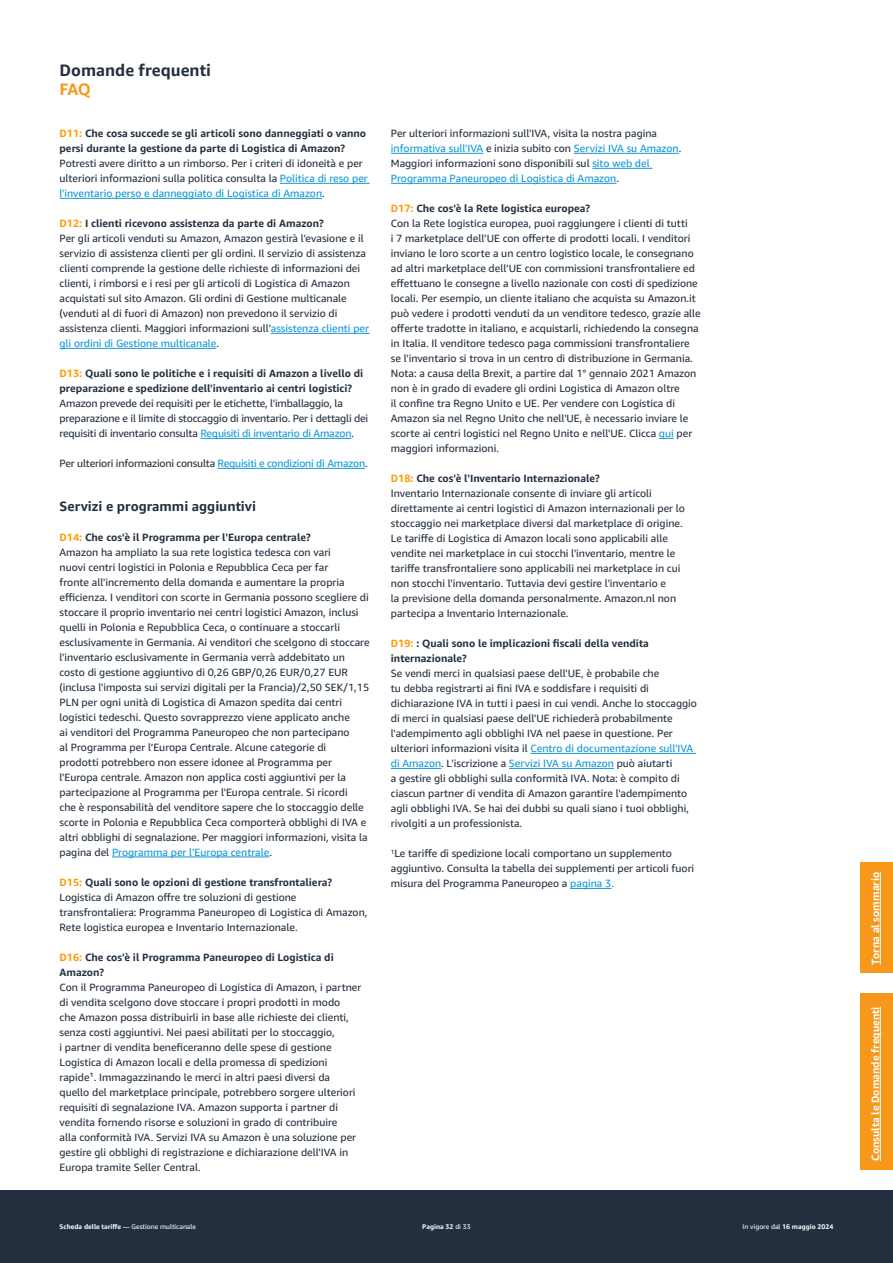
<style>
.page{position:relative;width:893px;height:1263px;background:#fff}
.page>*{position:absolute;margin:0;border:0;box-sizing:border-box;transform-origin:0 0}
.Heading{font:700 16.5px "Amazon Ember";color:#232f3e}
.Heading-2{font:700 16.5px "Amazon Ember";color:#f7981d}
.Subhead{font:700 13.5px "Amazon Ember";color:#232f3e}
.Body_Copy{font:10.5px/15px "Amazon Ember";color:#232f3e}
.Body_Copy-2{font:700 10.5px/15px "Amazon Ember";color:#232f3e}
.Body_Copy-3{font:10.5px "Amazon Ember";letter-spacing:-.02em;color:#232f3e}
.t1{font:700 10.5px "Amazon Ember";color:#fff}
.Small_print{font:6.75px "Amazon Ember";color:#fff}
.Small_print-2{font:700 6.75px "Amazon Ember";color:#fff}
.s1{color:#f90}
.s2{color:#1197d6}
.s3{font-weight:700}
.s4{font-weight:400}
</style>
<div class="page">
<hr style="left:280px;top:183px;width:90px;height:1px;background:#1197d6">
<hr style="left:60px;top:198px;width:262px;height:1px;background:#1197d6">
<hr style="left:271px;top:333px;width:99px;height:1px;background:#1197d6">
<hr style="left:60px;top:348px;width:156px;height:1px;background:#1197d6">
<hr style="left:200px;top:438px;width:151px;height:1px;background:#1197d6">
<hr style="left:218px;top:468px;width:147px;height:1px;background:#1197d6">
<hr style="left:112px;top:856px;width:157px;height:1px;background:#1197d6">
<hr style="left:391px;top:153px;width:92px;height:1px;background:#1197d6">
<hr style="left:574px;top:153px;width:105px;height:1px;background:#1197d6">
<hr style="left:592px;top:168px;width:60px;height:1px;background:#1197d6">
<hr style="left:391px;top:183px;width:225px;height:1px;background:#1197d6">
<svg style="left:659px;top:438px;width:15px;height:1px"></svg>
<hr style="left:530px;top:753px;width:166px;height:1px;background:#1197d6">
<hr style="left:391px;top:768px;width:50px;height:1px;background:#1197d6">
<hr style="left:509px;top:768px;width:105px;height:1px;background:#1197d6">
<hr style="left:570px;top:888px;width:41px;height:1px;background:#1197d6">
<div style="left:0;top:1191px;width:893px;height:72px;background:#232f3e"></div>
<div style="left:860px;top:993px;width:33px;height:176px;background:#f7981d"></div>
<hr style="left:880px;top:1007px;width:1px;height:154px;background:#fff">
<div style="left:860px;top:862px;width:33px;height:111px;background:#f7981d"></div>
<hr style="left:880px;top:872px;width:1px;height:92px;background:#fff">
<p class="Heading" style="left:60px;top:59px;width:153px">Domande frequenti</p>
<p class="Heading-2" style="left:60px;top:79px;width:33px">FAQ</p>
<p class="Body_Copy-2" style="left:60px;top:126px;width:308px"><span class="s1">D11:</span> Che cosa succede se gli articoli sono danneggiati o vanno persi durante la gestione da parte di Logistica di Amazon?</p>
<p class="Body_Copy" style="left:60px;top:156px;width:310px">Potresti avere diritto a un rimborso. Per i criteri di idoneità e per ulteriori informazioni sulla politica consulta la <span class="s2">Politica di reso per l'inventario perso e danneggiato di Logistica di Amazon</span>.</p>
<p class="Body_Copy-2" style="left:60px;top:216px;width:266px"><span class="s1">D12:</span> I clienti ricevono assistenza da parte di Amazon?</p>
<p class="Body_Copy" style="left:60px;top:231px;width:311px">Per gli articoli venduti su Amazon, Amazon gestirà l'evasione e il servizio di assistenza clienti per gli ordini. Il servizio di assistenza clienti comprende la gestione delle richieste di informazioni dei clienti, i rimborsi e i resi per gli articoli di Logistica di Amazon acquistati sul sito Amazon. Gli ordini di Gestione multicanale (venduti al di fuori di Amazon) non prevedono il servizio di assistenza clienti. Maggiori informazioni sull'<span class="s2">assistenza clienti per gli ordini di Gestione multicanale</span>.</p>
<p class="Body_Copy-2" style="left:60px;top:366px;width:305px"><span class="s1">D13:</span> Quali sono le politiche e i requisiti di Amazon a livello di preparazione e spedizione dell'inventario ai centri logistici?</p>
<p class="Body_Copy" style="left:60px;top:396px;width:310px">Amazon prevede dei requisiti per le etichette, l'imballaggio, la preparazione e il limite di stoccaggio di inventario. Per i dettagli dei requisiti di inventario consulta <span class="s2">Requisiti di inventario di Amazon</span>.</p>
<p class="Body_Copy-3" style="left:60px;top:457px;width:310px">Per ulteriori informazioni consulta <span class="s2">Requisiti e condizioni di Amazon</span>.</p>
<p class="Subhead" style="left:60px;top:497px;width:198px">Servizi e programmi aggiuntivi</p>
<p class="Body_Copy-2" style="left:60px;top:530px;width:253px"><span class="s1">D14:</span> Che cos'è il Programma per l'Europa centrale?</p>
<p class="Body_Copy" style="left:60px;top:545px;width:312px">Amazon ha ampliato la sua rete logistica tedesca con vari<br>nuovi centri logistici in Polonia e Repubblica Ceca per far<br>fronte all'incremento della domanda e aumentare la propria efficienza. I venditori con scorte in Germania possono scegliere di stoccare il proprio inventario nei centri logistici Amazon, inclusi quelli in Polonia e Repubblica Ceca, o continuare a stoccarli esclusivamente in Germania. Ai venditori che scelgono di stoccare l'inventario esclusivamente in Germania verrà addebitato un costo di gestione aggiuntivo di 0,26 GBP/0,26 EUR/0,27 EUR (inclusa l'imposta sui servizi digitali per la Francia)/2,50 SEK/1,15<br>PLN per ogni unità di Logistica di Amazon spedita dai centri logistici tedeschi. Questo sovrapprezzo viene applicato anche<br>ai venditori del Programma Paneuropeo che non partecipano<br>al Programma per l’Europa Centrale. Alcune categorie di<br>prodotti potrebbero non essere idonee al Programma per l'Europa centrale. Amazon non applica costi aggiuntivi per la partecipazione al Programma per l'Europa centrale. Si ricordi<br>che è responsabilità del venditore sapere che lo stoccaggio delle scorte in Polonia e Repubblica Ceca comporterà obblighi di IVA e altri obblighi di segnalazione. Per maggiori informazioni, visita la pagina del <span class="s2">Programma per l’Europa centrale</span>.</p>
<p class="Body_Copy-2" style="left:60px;top:875px;width:274px"><span class="s1">D15:</span> Quali sono le opzioni di gestione transfrontaliera?</p>
<p class="Body_Copy" style="left:60px;top:890px;width:309px">Logistica di Amazon offre tre soluzioni di gestione transfrontaliera: Programma Paneuropeo di Logistica di Amazon,<br>Rete logistica europea e Inventario Internazionale.</p>
<p class="Body_Copy-2" style="left:60px;top:950px;width:276px"><span class="s1">D16:</span> Che cos'è il Programma Paneuropeo di Logistica di<br>Amazon?</p>
<p class="Body_Copy" style="left:60px;top:980px;width:303px">Con il Programma Paneuropeo di Logistica di Amazon, i partner di vendita scelgono dove stoccare i propri prodotti in modo<br>che Amazon possa distribuirli in base alle richieste dei clienti, senza costi aggiuntivi. Nei paesi abilitati per lo stoccaggio,<br>i partner di vendita beneficeranno delle spese di gestione Logistica di Amazon locali e della promessa di spedizioni rapide¹. Immagazzinando le merci in altri paesi diversi da quello del marketplace principale, potrebbero sorgere ulteriori requisiti di segnalazione IVA. Amazon supporta i partner di vendita fornendo risorse e soluzioni in grado di contribuire<br>alla conformità IVA. Servizi IVA su Amazon è una soluzione per gestire gli obblighi di registrazione e dichiarazione dell'IVA in Europa tramite Seller Central.</p>
<p class="Body_Copy" style="left:391px;top:126px;width:292px">Per ulteriori informazioni sull'IVA, visita la nostra pagina <span class="s2">informativa sull'IVA</span> e inizia subito con <span class="s2">Servizi IVA su Amazon</span>.<br>Maggiori informazioni sono disponibili sul <span class="s2">sito web del Programma Paneuropeo di Logistica di Amazon</span>.</p>
<p class="Body_Copy-2" style="left:391px;top:201px;width:201px"><span class="s1">D17:</span> Che cos'è la Rete logistica europea?</p>
<p class="Body_Copy" style="left:391px;top:216px;width:311px">Con la Rete logistica europea, puoi raggiungere i clienti di tutti<br>i 7 marketplace dell’UE con offerte di prodotti locali. I venditori inviano le loro scorte a un centro logistico locale, le consegnano ad altri marketplace dell’UE con commissioni transfrontaliere ed effettuano le consegne a livello nazionale con costi di spedizione locali. Per esempio, un cliente italiano che acquista su Amazon.it può vedere i prodotti venduti da un venditore tedesco, grazie alle offerte tradotte in italiano, e acquistarli, richiedendo la consegna in Italia. Il venditore tedesco paga commissioni transfrontaliere se l'inventario si trova in un centro di distribuzione in Germania.<br>Nota: a causa della Brexit, a partire dal 1° gennaio 2021 Amazon non è in grado di evadere gli ordini Logistica di Amazon oltre<br>il confine tra Regno Unito e UE. Per vendere con Logistica di Amazon sia nel Regno Unito che nell'UE, è necessario inviare le scorte ai centri logistici nel Regno Unito e nell'UE. Clicca <span class="s2">qui</span> per maggiori informazioni.</p>
<p class="Body_Copy-2" style="left:391px;top:471px;width:210px"><span class="s1">D18:</span> Che cos'è l'Inventario Internazionale?</p>
<p class="Body_Copy" style="left:391px;top:486px;width:296px">Inventario Internazionale consente di inviare gli articoli direttamente ai centri logistici di Amazon internazionali per lo stoccaggio nei marketplace diversi dal marketplace di origine.<br>Le tariffe di Logistica di Amazon locali sono applicabili alle vendite nei marketplace in cui stocchi l'inventario, mentre le tariffe transfrontaliere sono applicabili nei marketplace in cui non stocchi l'inventario. Tuttavia devi gestire l'inventario e<br>la previsione della domanda personalmente. Amazon.nl non partecipa a Inventario Internazionale.</p>
<p class="Body_Copy-2" style="left:391px;top:636px;width:260px"><span class="s1">D19:</span> : Quali sono le implicazioni fiscali della vendita internazionale?</p>
<p class="Body_Copy" style="left:391px;top:666px;width:308px">Se vendi merci in qualsiasi paese dell'UE, è probabile che<br>tu debba registrarti ai fini IVA e soddisfare i requisiti di dichiarazione IVA in tutti i paesi in cui vendi. Anche lo stoccaggio di merci in qualsiasi paese dell'UE richiederà probabilmente l'adempimento agli obblighi IVA nel paese in questione. Per ulteriori informazioni visita il <span class="s2">Centro di documentazione sull'IVA di Amazon</span>. L'iscrizione a <span class="s2">Servizi IVA su Amazon</span> può aiutarti<br>a gestire gli obblighi sulla conformità IVA. Nota: è compito di ciascun partner di vendita di Amazon garantire l'adempimento agli obblighi IVA. Se hai dei dubbi su quali siano i tuoi obblighi, rivolgiti a un professionista.</p>
<p class="Body_Copy" style="left:391px;top:846px;width:305px"><sup>1</sup>Le tariffe di spedizione locali comportano un supplemento aggiuntivo. Consulta la tabella dei supplementi per articoli fuori misura del Programma Paneuropeo a <span class="s2">pagina 3.</span></p>
<p class="Small_print" style="left:60px;top:1222px;width:138px"><span class="s3">Scheda delle tariffe</span> — Gestione multicanale</p>
<p class="Small_print-2" style="left:422px;top:1222px;width:50px">Pagina 32 <span class="s4">di 33</span></p>
<p class="Small_print-2" style="left:743px;top:1222px;width:92px"><span class="s4">In vigore dal</span> 16 maggio 2024</p>
<p class="t1" style="left:869px;top:964px;width:94px;rotate:-90deg">Torna al sommario</p>
<p class="t1" style="left:869px;top:1161px;width:156px;rotate:-90deg">Consulta le Domande frequenti</p>
</div>
